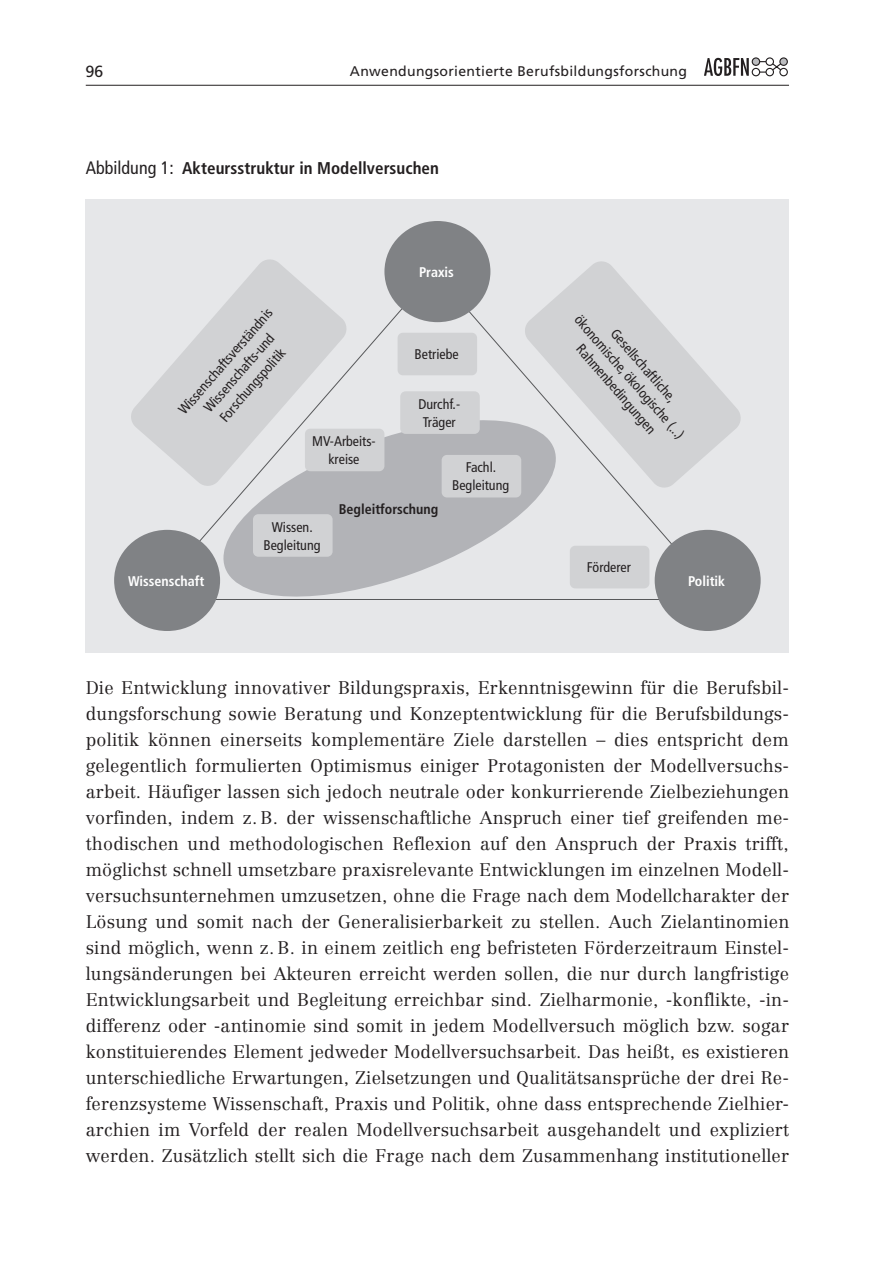
<style>
.page{position:relative;width:879px;height:1276px;background:#fff}
.page>*{position:absolute;margin:0;border:0;box-sizing:border-box;transform-origin:0 0}
.t1{font:300 18px/26px "Centennial";letter-spacing:.01em;color:#231f20}
.t2{font:700 condensed 17px "Frutiger";letter-spacing:.005em;color:#231f20}
.t3{font:16px "Frutiger BQ";color:#231f20}
.t4{font:condensed 14px/18px "Frutiger";color:#231f20;text-align:center}
.t5{font:14px "Frutiger";letter-spacing:.025em;color:#231f20}
.t6{font:700 condensed 14px "Frutiger";color:#fff}
.t7{font:700 condensed 14px "Frutiger";color:#231f20}
.s1{font-weight:400;font-size:18px}
</style>
<div class="page">
<hr style="left:86px;top:85px;width:703px;height:1px;background:#231f20">
<svg style="left:704px;top:58px;width:45px;height:18px"></svg>
<div style="left:752px;top:58px;width:7px;height:7px;background:#bcbdc0;border-radius:50%"></div>
<div style="left:751px;top:57px;width:9px;height:9px;border:1px solid #231f20;border-radius:50%"></div>
<div style="left:765px;top:57px;width:9px;height:9px;border:1px solid #231f20;border-radius:50%"></div>
<div style="left:779px;top:57px;width:9px;height:9px;border:1px solid #231f20;border-radius:50%"></div>
<div style="left:751px;top:68px;width:9px;height:8px;border:1px solid #231f20;border-radius:50%"></div>
<svg style="left:759px;top:60px;width:26px;height:14px"></svg>
<div style="left:766px;top:68px;width:7px;height:8px;background:#fff;border-radius:50%"></div>
<div style="left:765px;top:68px;width:9px;height:8px;border:1px solid #231f20;border-radius:50%"></div>
<div style="left:780px;top:68px;width:7px;height:8px;background:#fff;border-radius:50%"></div>
<div style="left:779px;top:68px;width:9px;height:8px;border:1px solid #231f20;border-radius:50%"></div>
<div style="left:86px;top:199px;width:703px;height:454px;background:#e6e7e9"></div>
<svg style="left:212px;top:420px;width:355px;height:186px;fill:#b2b3b7"></svg>
<div style="left:384px;top:221px;width:106px;height:101px;background:#808285;border-radius:50%"></div>
<div style="left:654px;top:530px;width:106px;height:101px;background:#808285;border-radius:50%"></div>
<div style="left:114px;top:530px;width:106px;height:101px;background:#808285;border-radius:50%"></div>
<div style="left:397px;top:333px;width:80px;height:42px;background:#d1d2d4;border-radius:5px"></div>
<div style="left:305px;top:429px;width:79px;height:42px;background:#d1d2d4;border-radius:5px"></div>
<div style="left:400px;top:391px;width:80px;height:43px;background:#d1d2d4;border-radius:5px"></div>
<div style="left:441px;top:455px;width:80px;height:42px;background:#d1d2d4;border-radius:5px"></div>
<div style="left:253px;top:514px;width:79px;height:43px;background:#d1d2d4;border-radius:5px"></div>
<div style="left:570px;top:546px;width:79px;height:42px;background:#d1d2d4;border-radius:5px"></div>
<svg style="left:523px;top:261px;width:218px;height:228px;fill:#d1d2d4"></svg>
<svg style="left:131px;top:259px;width:217px;height:228px;fill:#d1d2d4"></svg>
<p class="t3" style="left:86px;top:62px;width:19px">96</p>
<p class="t5" style="left:350px;top:63px;width:338px">Anwendungsorientierte Berufsbildungsforschung</p>
<p class="t2" style="left:86px;top:158px;width:355px"><span class="s1">Abbildung 1:</span> Akteursstruktur in Modellversuchen</p>
<p class="t4" style="left:174px;top:406px;width:137px;rotate:-49deg">Wissenschaftsverständnis<br>Wissenschafts-und<br>Forschungspolitik</p>
<p class="t6" style="left:419px;top:264px;width:36px">Praxis</p>
<p class="t4" style="left:312px;top:432px;width:65px">MV-Arbeits&shy;kreise</p>
<p class="t4" style="left:414px;top:345px;width:46px">Betriebe</p>
<p class="t4" style="left:418px;top:395px;width:43px">Durchf.-<br>Träger</p>
<p class="t4" style="left:452px;top:459px;width:59px">Fachl.<br>Begleitung</p>
<p class="t7" style="left:339px;top:500px;width:101px">Begleitforschung</p>
<p class="t4" style="left:263px;top:518px;width:59px">Wissen.<br>Begleitung</p>
<p class="t4" style="left:598px;top:299px;width:160px;rotate:49deg">Gesellschaftliche, ökonomische, ökologische (...)<br>Rahmenbedingungen</p>
<p class="t4" style="left:586px;top:558px;width:46px">Förderer</p>
<p class="t6" style="left:128px;top:572px;width:78px">Wissenschaft</p>
<p class="t6" style="left:688px;top:572px;width:39px">Politik</p>
<p class="t1" style="left:86px;top:674px;width:705px">Die Entwicklung innovativer Bildungspraxis, Erkenntnisgewinn für die Berufsbil&shy;dungsforschung sowie Beratung und Konzeptentwicklung für die Berufsbildungs&shy;politik können einerseits komplementäre Ziele darstellen – dies entspricht dem gelegentlich formulierten Optimismus einiger Protagonisten der Modellversuchs&shy;arbeit. Häufiger lassen sich jedoch neutrale oder konkurrierende Zielbeziehungen vorfinden, indem z. B. der wissenschaftliche Anspruch einer tief greifenden me&shy;thodischen und methodologischen Reflexion auf den Anspruch der Praxis trifft, möglichst schnell umsetzbare praxisrelevante Entwicklungen im einzelnen Modell&shy;versuchsunternehmen umzusetzen, ohne die Frage nach dem Modellcharakter der Lösung und somit nach der Generalisierbarkeit zu stellen. Auch Zielantinomien sind möglich, wenn z. B. in einem zeitlich eng befristeten Förderzeitraum Einstel&shy;lungsänderungen bei Akteuren erreicht werden sollen, die nur durch langfristige Entwicklungsarbeit und Begleitung erreichbar sind. Zielharmonie, -konflikte, ‑in&shy;differenz oder -antinomie sind somit in jedem Modellversuch möglich bzw. sogar konstituierendes Element jedweder Modellversuchsarbeit. Das heißt, es existieren unterschiedliche Erwartungen, Zielsetzungen und Qualitätsansprüche der drei Re&shy;ferenzsysteme Wissenschaft, Praxis und Politik, ohne dass entsprechende Zielhier&shy;archien im Vorfeld der realen Modellversuchsarbeit ausgehandelt und expliziert werden. Zusätzlich stellt sich die Frage nach dem Zusammenhang institutioneller</p>
</div>
